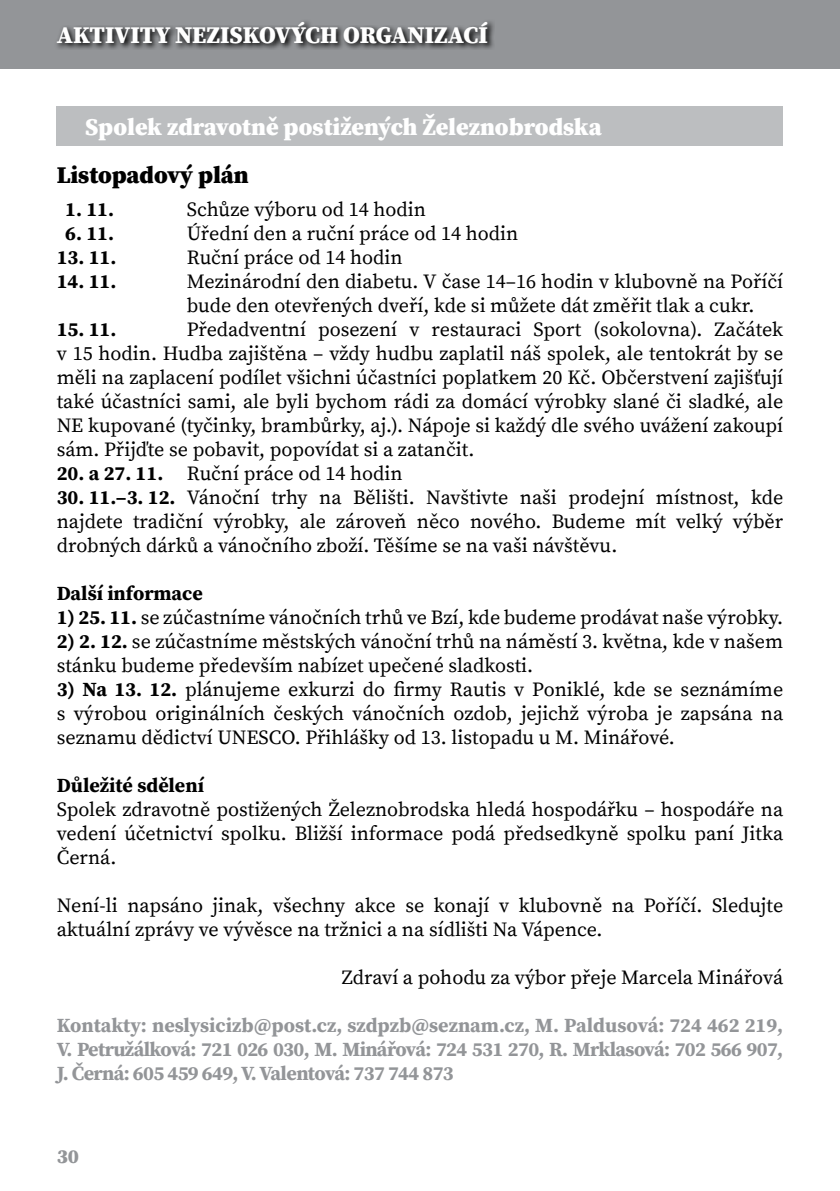
<style>
.page{position:relative;width:840px;height:1191px;background:#fff}
.page>*{position:absolute;margin:0;border:0;box-sizing:border-box;transform-origin:0 0}
.t1{font:900 24px "Source Serif Pro";color:#fff}
.t2{font:900 24px "Source Serif Pro";color:#000}
.t3{font:20px/24px "Source Serif Pro";color:#000;text-align:justify}
.t4{font:700 20px/24px "Source Serif Pro";letter-spacing:-.03em;color:#939598;text-align:justify}
.t5{font:700 20px "Source Serif Pro";color:#000}
.t6{font:900 20px "Source Serif Pro";color:#939598}
.s1{font-weight:700}
</style>
<div class="page">
<div style="left:0;top:0;width:839px;height:69px;background:#939598"></div>
<div style="left:57px;top:106px;width:725px;height:40px;background:#bcbec0"></div>
<svg style="left:57px;top:21px;width:437px;height:28px"></svg>
<p class="t1" style="left:57px;top:18px;width:134px">AKTIVITY NEZ</p>
<p class="t1" style="left:220px;top:18px;width:26px">ISKOVÝ</p>
<p class="t1" style="left:305px;top:18px;width:183px">CH ORGANIZACÍ</p>
<p class="t1" style="left:85px;top:110px;width:518px">Spolek zdravotně postižených Železnobrodska</p>
<p class="t2" style="left:57px;top:158px;width:193px">Listopadový plán</p>
<p class="t5" style="left:65px;top:195px;width:50px">1. 11.</p>
<p class="t3" style="left:187px;top:198px;width:240px">Schůze výboru od 14 hodin</p>
<p class="t5" style="left:65px;top:219px;width:50px">6. 11.</p>
<p class="t3" style="left:187px;top:222px;width:332px">Úřední den a ruční práce od 14 hodin</p>
<p class="t5" style="left:57px;top:243px;width:61px">13. 11.</p>
<p class="t3" style="left:187px;top:246px;width:217px">Ruční práce od 14 hodin</p>
<p class="t5" style="left:57px;top:267px;width:61px">14. 11.</p>
<p class="t3" style="left:187px;top:270px;width:597px">Mezinárodní den diabetu. V čase 14–16 hodin v klubovně na Poříčí bude den otevřených dveří, kde si můžete dát změřit tlak a cukr.</p>
<p class="t5" style="left:57px;top:315px;width:61px">15. 11.</p>
<p class="t3" style="left:57px;top:318px;width:727px;text-indent:130px">Předadventní posezení v restauraci Sport (sokolovna). Začátek v 15 hodin. Hudba zajištěna – vždy hudbu zaplatil náš spolek, ale tentokrát by se měli na zaplacení podílet všichni účastníci poplatkem 20 Kč. Občerstvení zajišťují také účastníci sami, ale byli bychom rádi za domácí výrobky slané či sladké, ale NE kupované (tyčinky, brambůrky, aj.). Nápoje si každý dle svého uvážení zakoupí sám. Přijďte se pobavit, popovídat si a zatančit.</p>
<p class="t3" style="left:57px;top:462px;width:347px"><span class="s1">20. a 27. 11.</span> Ruční práce od 14 hodin</p>
<p class="t3" style="left:57px;top:486px;width:727px"><span class="s1">30. 11.–3. 12.</span> Vánoční trhy na Bělišti. Navštivte naši prodejní místnost, kde najdete tradiční výrobky, ale zároveň něco nového. Budeme mít velký výběr drobných dárků a vánočního zboží. Těšíme se na vaši návštěvu.</p>
<p class="t5" style="left:57px;top:579px;width:147px">Další informace</p>
<p class="t3" style="left:57px;top:606px;width:727px"><span class="s1">1) 25. 11.</span> se zúčastníme vánočních trhů ve Bzí, kde budeme prodávat naše výrobky.</p>
<p class="t3" style="left:57px;top:630px;width:727px"><span class="s1">2) 2. 12.</span> se zúčastníme městských vánoční trhů na náměstí 3. května, kde v našem stánku budeme především nabízet upečené sladkosti.</p>
<p class="t3" style="left:57px;top:678px;width:727px"><span class="s1">3) Na 13. 12.</span> plánujeme exkurzi do firmy Rautis v Poniklé, kde se seznámíme s výrobou originálních českých vánočních ozdob, jejichž výroba je zapsána na seznamu dědictví UNESCO. Přihlášky od 13. listopadu u M. Minářové.</p>
<p class="t5" style="left:57px;top:771px;width:149px">Důležité sdělení</p>
<p class="t3" style="left:57px;top:798px;width:727px">Spolek zdravotně postižených Železnobrodska hledá hospodářku – hospodáře na vedení účetnictví spolku. Bližší informace podá předsedkyně spolku paní Jitka Černá.</p>
<p class="t3" style="left:57px;top:894px;width:727px">Není-li napsáno jinak, všechny akce se konají v klubovně na Poříčí. Sledujte aktuální zprávy ve vývěsce na tržnici a na sídlišti Na Vápence.</p>
<p class="t3" style="left:341px;top:966px;width:443px">Zdraví a pohodu za výbor přeje Marcela Minářová</p>
<p class="t4" style="left:57px;top:1013px;width:727px">Kontakty: neslysicizb@post.cz, szdpzb@seznam.cz, M. Paldusová: 724 462 219, V. Petružálková: 721 026 030, M. Minářová: 724 531 270, R. Mrklasová: 702 566 907, J. Černá: 605 459 649, V. Valentová: 737 744 873</p>
<p class="t6" style="left:57px;top:1142px;width:24px">30</p>
</div>
